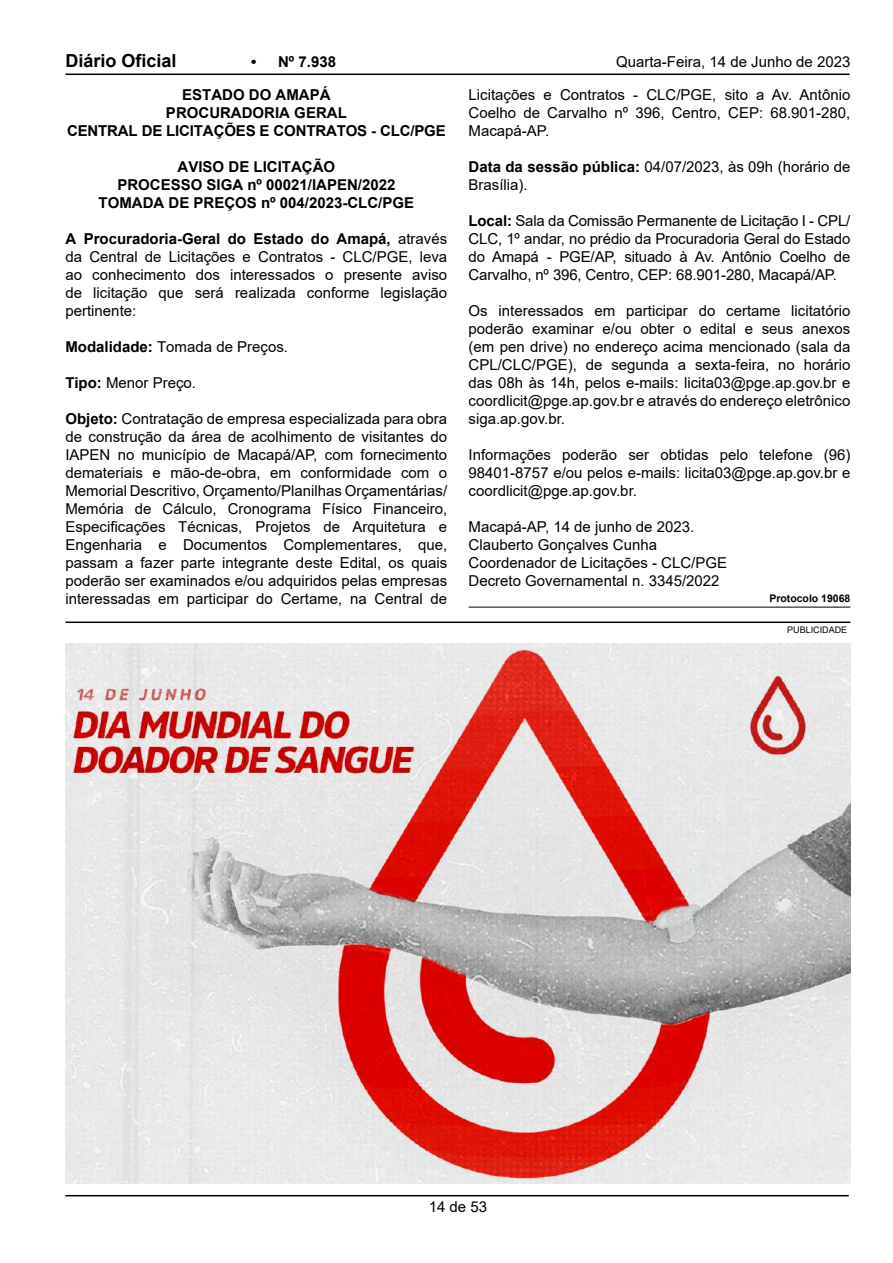
<style>
.page{position:relative;width:893px;height:1263px;background:#fff}
.page>*{position:absolute;margin:0;border:0;box-sizing:border-box;transform-origin:0 0}
.t1{font:700 18px "Arial";color:#000}
.t2{font:15px/18px "Arial";color:#000;text-align:justify}
.t3{font:700 15px/18px "Arial";color:#000;text-align:center}
.t4{font:700 10.5px "Arial";color:#000}
.t5{font:9px "Arial";color:#000}
.s1{font-weight:700}
</style>
<div class="page">
<hr style="left:65px;top:74px;width:785px;height:1px;background:#000">
<hr style="left:65px;top:1195px;width:784px;height:1px;background:#000">
<hr style="left:469px;top:607px;width:381px;height:1px;background:#000">
<hr style="left:65px;top:621px;width:785px;height:2px;background:#000">
<img style="left:65px;top:643px;width:785px;height:540px">
<p class="t1" style="left:65px;top:48px;width:113px">Diário Oficial</p>
<p class="t3" style="left:251px;top:53px;width:87px">• Nº 7.938</p>
<p class="t2" style="left:616px;top:53px;width:236px">Quarta-Feira, 14 de Junho de 2023</p>
<p class="t3" style="left:67px;top:86px;width:380px">ESTADO DO AMAPÁ<br>PROCURADORIA GERAL<br>CENTRAL DE LICITAÇÕES E CONTRATOS - CLC/PGE</p>
<p class="t3" style="left:99px;top:158px;width:317px">AVISO DE LICITAÇÃO<br>PROCESSO SIGA nº 00021/IAPEN/2022<br>TOMADA DE PREÇOS nº 004/2023-CLC/PGE</p>
<p class="t2" style="left:65px;top:230px;width:383px"><span class="s1">A Procuradoria-Geral do Estado do Amapá,</span> através da Central de Licitações e Contratos - CLC/PGE, leva ao conhecimento dos interessados o presente aviso de licitação que será realizada conforme legislação pertinente:</p>
<p class="t2" style="left:65px;top:338px;width:224px"><span class="s1">Modalidade:</span> Tomada de Preços.</p>
<p class="t2" style="left:65px;top:374px;width:132px"><span class="s1">Tipo:</span> Menor Preço.</p>
<p class="t2" style="left:65px;top:410px;width:383px"><span class="s1">Objeto:</span> Contratação de empresa especializada para obra de construção da área de acolhimento de visitantes do IAPEN no município de Macapá/AP, com fornecimento demateriais e mão-de-obra, em conformidade com o Memorial Descritivo, Orçamento/Planilhas Orçamentárias/ Memória de Cálculo, Cronograma Físico Financeiro, Especificações Técnicas, Projetos de Arquitetura e Engenharia e Documentos Complementares, que, passam a fazer parte integrante deste Edital, os quais poderão ser examinados e/ou adquiridos pelas empresas interessadas em participar do Certame, na Central de</p>
<p class="t2" style="left:469px;top:86px;width:383px">Licitações e Contratos - CLC/PGE, sito a Av. Antônio Coelho de Carvalho nº 396, Centro, CEP: 68.901-280, Macapá-AP.</p>
<p class="t2" style="left:469px;top:158px;width:383px"><span class="s1">Data da sessão pública:</span> 04/07/2023, às 09h (horário de<br>Brasília).</p>
<p class="t2" style="left:469px;top:212px;width:383px"><span class="s1">Local:</span> Sala da Comissão Permanente de Licitação I - CPL/ CLC, 1º andar, no prédio da Procuradoria Geral do Estado do Amapá - PGE/AP, situado à Av. Antônio Coelho de Carvalho, nº 396, Centro, CEP: 68.901-280, Macapá/AP.</p>
<p class="t2" style="left:469px;top:302px;width:383px">Os interessados em participar do certame licitatório poderão examinar e/ou obter o edital e seus anexos (em pen drive) no endereço acima mencionado (sala da CPL/CLC/PGE), de segunda a sexta-feira, no horário das 08h às 14h, pelos e-mails: licita03@pge.ap.gov.br e coordlicit@pge.ap.gov.br e através do endereço eletrônico siga.ap.gov.br.</p>
<p class="t2" style="left:469px;top:446px;width:383px">Informações poderão ser obtidas pelo telefone (96)<br>98401-8757 e/ou pelos e-mails: licita03@pge.ap.gov.br e coordlicit@pge.ap.gov.br.</p>
<p class="t2" style="left:469px;top:518px;width:260px;text-align:left">Macapá-AP, 14 de junho de 2023.<br>Clauberto Gonçalves Cunha<br>Coordenador de Licitações - CLC/PGE<br>Decreto Governamental n. 3345/2022</p>
<p class="t4" style="left:769px;top:591px;width:83px">Protocolo 19068</p>
<p class="t5" style="left:787px;top:624px;width:62px">PUBLICIDADE</p>
<p class="t2" style="left:429px;top:1198px;width:60px">14 de 53</p>
</div>
